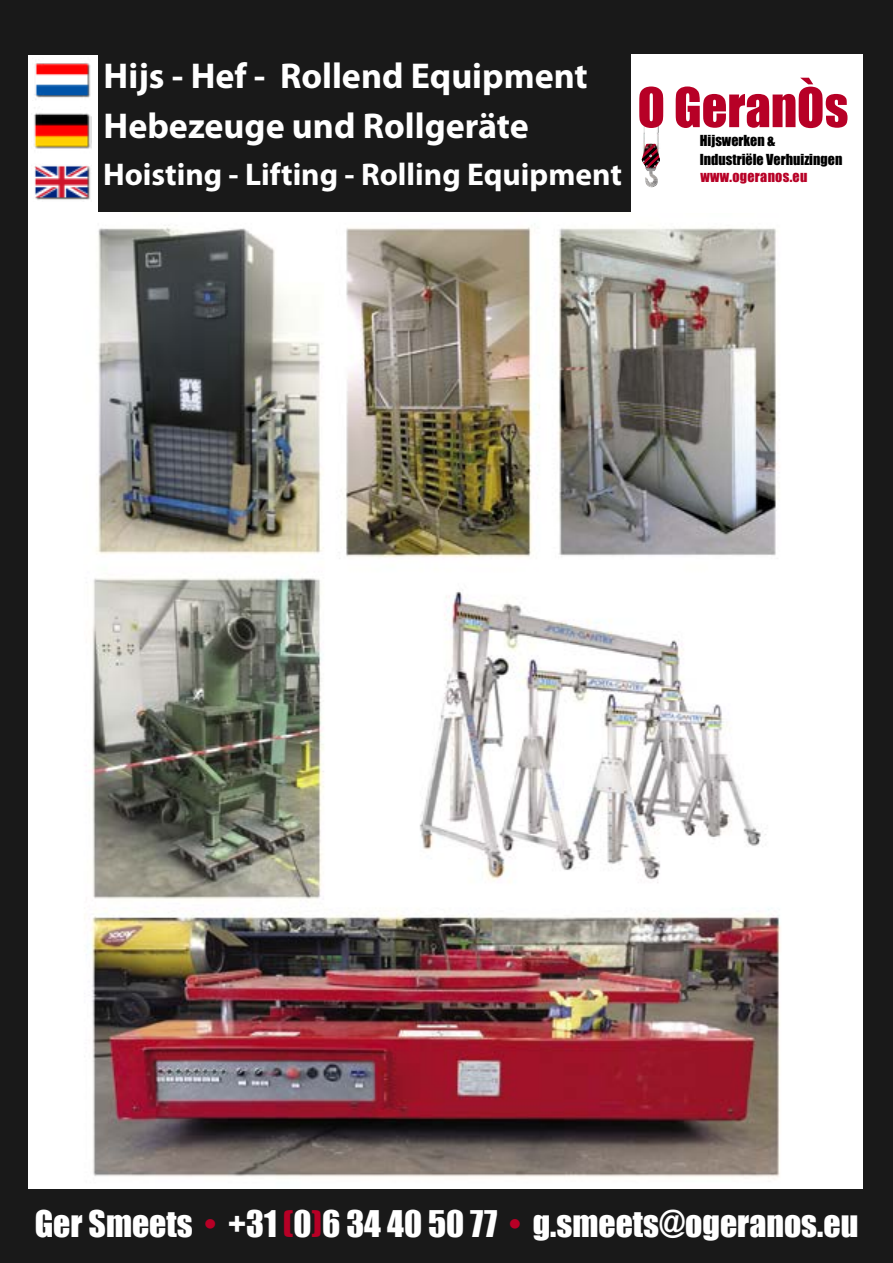
<style>
.page{position:relative;width:893px;height:1263px;background:#191919}
.page>*{position:absolute;margin:0;border:0;box-sizing:border-box;transform-origin:0 0}
.t1{font:700 36px/50.4px "Myriad Pro";color:#fff}
.t2{font:33.75px "Impact";color:#fff}
.t3{font:700 31.5px "Myriad Pro";color:#fff}
.t4{font:14.1px/18.9px "Impact";color:#000}
.t5{font:14.1px "Impact";letter-spacing:.02em;color:#b70026}
.s1{color:#b70026}
</style>
<div class="page">
<div style="left:28px;top:213px;width:834px;height:975px;background:#fff"></div>
<img style="left:87px;top:223px;width:694px;height:956px">
<div style="left:28px;top:56px;width:70px;height:162px;background:#fff"></div>
<img style="left:34px;top:63px;width:57px;height:37px">
<img style="left:34px;top:113px;width:58px;height:36px">
<img style="left:34px;top:165px;width:57px;height:35px">
<div style="left:631px;top:54px;width:231px;height:159px;background:#fff"></div>
<svg style="left:676px;top:78px;width:171px;height:50px"></svg>
<svg style="left:639px;top:86px;width:25px;height:101px"></svg>
<p class="t1" style="left:104px;top:49px;width:486px">Hijs - Hef - Rollend Equipment<br>Hebezeuge und Rollgeräte</p>
<p class="t3" style="left:103px;top:154px;width:520px">Hoisting - Lifting - Rolling Equipment</p>
<p class="t4" style="left:700px;top:130px;width:144px">Hijswerken &amp;<br>Industriële Verhuizingen</p>
<p class="t5" style="left:700px;top:165px;width:108px">www.ogeranos.eu</p>
<p class="t2" style="left:35px;top:1197px;width:825px">Ger Smeets <span class="s1">•</span> +31 <span class="s1">(</span>0<span class="s1">)</span>6 34 40 50 77 <span class="s1">•</span> g.smeets@ogeranos.eu</p>
</div>
